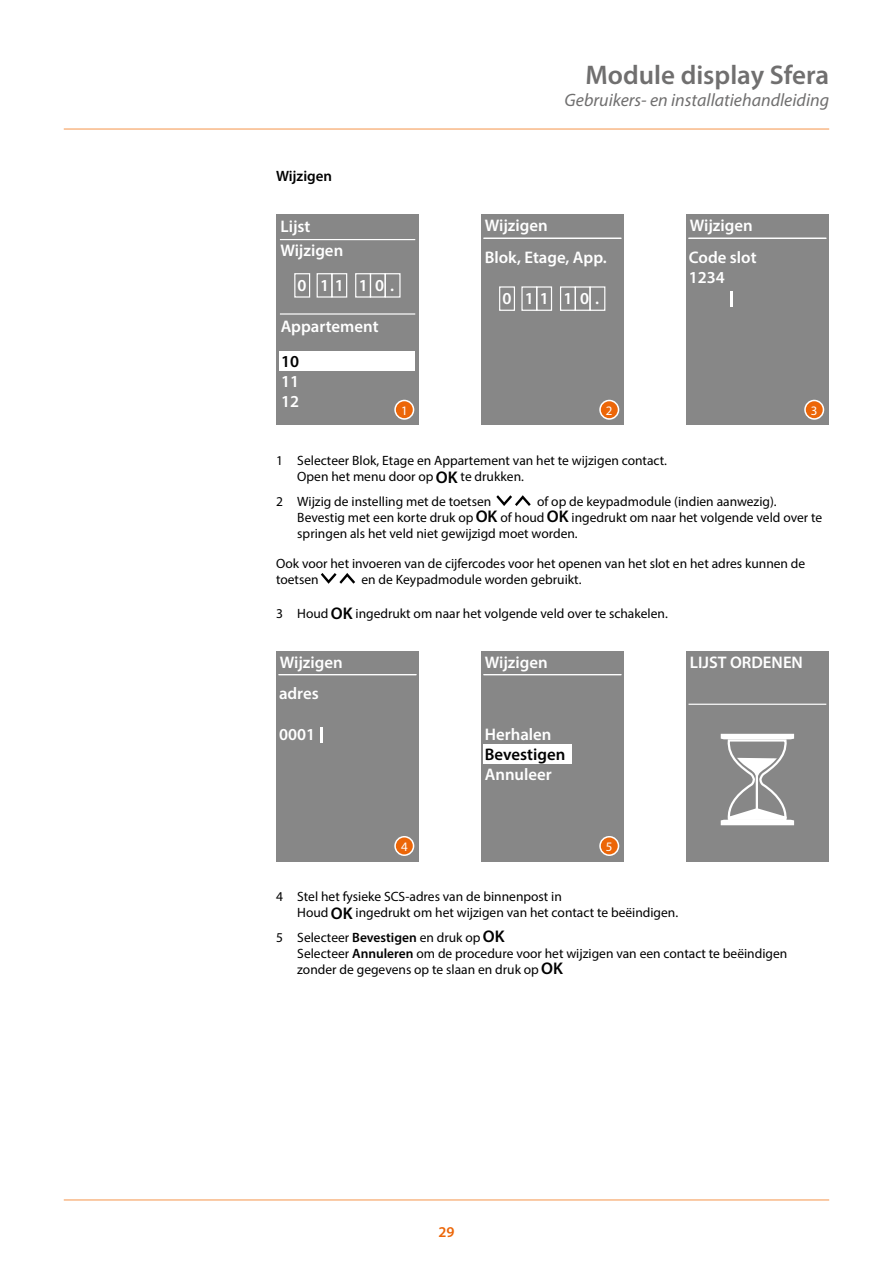
<style>
.page{position:relative;width:893px;height:1263px;background:#fff}
.page>*{position:absolute;margin:0;border:0;box-sizing:border-box;transform-origin:0 0}
.t1{font:600 27px "Myriad Pro";color:#706f6f}
.t2{font:italic 18px "Myriad Pro";color:#706f6f}
.t3{font:600 16.8px/31.7px "Myriad Pro";color:#fff}
.t4{font:600 16.8px "Myriad Pro";color:#000}
.t5{font:600 15px "Myriad Pro";color:#000}
.t6{font:600 15px "Myriad Pro";color:#ec6608}
.t7{font:13.5px/16.2px "Myriad Pro";color:#000}
.t8{font:13.05px "Myriad Pro";color:#fff}
.s1{font-weight:600;font-size:16.95px}
.s2{font-weight:600}
</style>
<div class="page">
<hr style="left:64px;top:128px;width:765px;height:2px;background:#f8b887">
<hr style="left:64px;top:1199px;width:765px;height:2px;background:#f8b887">
<div style="left:276px;top:214px;width:143px;height:211px;background:#878787"></div>
<hr style="left:280px;top:313px;width:135px;height:2px;background:#fff">
<hr style="left:280px;top:239px;width:135px;height:1px;background:#fff">
<div style="left:279px;top:351px;width:136px;height:20px;background:#fff"></div>
<div style="left:294px;top:273px;width:16px;height:25px;border:1px solid #fff"></div>
<div style="left:317px;top:273px;width:15px;height:25px;border:1px solid #fff"></div>
<div style="left:331px;top:273px;width:16px;height:25px;border:1px solid #fff"></div>
<div style="left:355px;top:273px;width:16px;height:25px;border:1px solid #fff"></div>
<div style="left:370px;top:273px;width:16px;height:25px;border:1px solid #fff"></div>
<div style="left:385px;top:273px;width:16px;height:25px;border:1px solid #fff"></div>
<svg style="left:394px;top:400px;width:20px;height:20px"></svg>
<div style="left:396px;top:401px;width:17px;height:17px;background:#ec6608;border-radius:50%"></div>
<div style="left:481px;top:214px;width:143px;height:211px;background:#878787"></div>
<hr style="left:484px;top:238px;width:137px;height:1px;background:#fff">
<div style="left:499px;top:286px;width:16px;height:25px;border:1px solid #fff"></div>
<div style="left:521px;top:286px;width:16px;height:25px;border:1px solid #fff"></div>
<div style="left:536px;top:286px;width:16px;height:25px;border:1px solid #fff"></div>
<div style="left:560px;top:286px;width:16px;height:25px;border:1px solid #fff"></div>
<div style="left:575px;top:286px;width:16px;height:25px;border:1px solid #fff"></div>
<div style="left:589px;top:286px;width:16px;height:25px;border:1px solid #fff"></div>
<svg style="left:599px;top:400px;width:20px;height:20px"></svg>
<div style="left:601px;top:401px;width:17px;height:17px;background:#ec6608;border-radius:50%"></div>
<div style="left:686px;top:214px;width:143px;height:211px;background:#878787"></div>
<hr style="left:688px;top:238px;width:138px;height:1px;background:#fff">
<hr style="left:730px;top:291px;width:3px;height:16px;background:#fff">
<svg style="left:804px;top:400px;width:20px;height:20px"></svg>
<div style="left:806px;top:401px;width:17px;height:17px;background:#ec6608;border-radius:50%"></div>
<div style="left:276px;top:651px;width:143px;height:210px;background:#878787"></div>
<hr style="left:279px;top:674px;width:137px;height:1px;background:#fff">
<hr style="left:320px;top:727px;width:3px;height:16px;background:#fff">
<svg style="left:394px;top:836px;width:20px;height:20px"></svg>
<div style="left:396px;top:837px;width:17px;height:17px;background:#ec6608;border-radius:50%"></div>
<div style="left:481px;top:651px;width:143px;height:210px;background:#878787"></div>
<div style="left:484px;top:744px;width:88px;height:20px;background:#fff"></div>
<hr style="left:484px;top:674px;width:137px;height:1px;background:#fff">
<svg style="left:599px;top:836px;width:20px;height:20px"></svg>
<div style="left:601px;top:837px;width:17px;height:17px;background:#ec6608;border-radius:50%"></div>
<div style="left:686px;top:651px;width:143px;height:210px;background:#878787"></div>
<hr style="left:688px;top:704px;width:138px;height:1px;background:#fff">
<svg style="left:720px;top:733px;width:75px;height:93px"></svg>
<hr style="left:756px;top:776px;width:2px;height:34px;background:#fff">
<svg style="left:496px;top:495px;width:35px;height:11px"></svg>
<svg style="left:321px;top:573px;width:34px;height:11px"></svg>
<p class="t5" style="left:276px;top:167px;width:58px">Wijzigen</p>
<p class="t3" style="left:280px;top:210px;width:32px">Lijst</p>
<p class="t3" style="left:280px;top:234px;width:64px">Wijzigen</p>
<p class="t3" style="left:298px;top:269px;width:98px">0 11 10.</p>
<p class="t3" style="left:281px;top:310px;width:99px">Appartement</p>
<p class="t4" style="left:281px;top:350px;width:20px">10</p>
<p class="t3" style="left:281px;top:371px;width:20px;line-height:20.1px">11<br>12</p>
<p class="t8" style="left:401px;top:402px;width:8px">1</p>
<h1 class="t1" style="left:585px;top:58px;width:245px">Module display Sfera</h1>
<h2 class="t2" style="left:565px;top:88px;width:266px">Gebruikers- en installatiehandleiding</h2>
<p class="t3" style="left:485px;top:209px;width:123px">Wijzigen<br>Blok, Etage, App.</p>
<p class="t3" style="left:502px;top:282px;width:98px">0 11 10.</p>
<p class="t8" style="left:606px;top:402px;width:8px">2</p>
<p class="t3" style="left:689px;top:209px;width:69px">Wijzigen<br>Code slot</p>
<p class="t3" style="left:689px;top:261px;width:38px">1234</p>
<p class="t8" style="left:811px;top:402px;width:8px">3</p>
<p class="t7" style="left:297px;top:452px;width:371px;text-indent:-21px">1 Selecteer Blok, Etage en Appartement van het te wijzigen contact.<br>Open het menu door op <span class="s1">OK</span> te drukken.</p>
<p class="t7" style="left:276px;top:493px;width:217px">2 Wijzig de instelling met de toetsen</p>
<p class="t7" style="left:297px;top:493px;width:526px;text-indent:240px">of op de keypadmodule (indien aanwezig).<br>Bevestig met een korte druk op <span class="s1">OK</span> of houd <span class="s1">OK</span> ingedrukt om naar het volgende veld over te springen als het veld niet gewijzigd moet worden.</p>
<p class="t7" style="left:276px;top:555px;width:531px">Ook voor het invoeren van de cijfercodes voor het openen van het slot en het adres kunnen de toetsen</p>
<p class="t7" style="left:362px;top:571px;width:221px">en de Keypadmodule worden gebruikt.</p>
<p class="t7" style="left:276px;top:605px;width:393px">3 Houd <span class="s1">OK</span> ingedrukt om naar het volgende veld over te schakelen.</p>
<p class="t3" style="left:279px;top:646px;width:65px">Wijzigen adres</p>
<p class="t3" style="left:279px;top:718px;width:38px">0001</p>
<p class="t8" style="left:401px;top:838px;width:8px">4</p>
<p class="t3" style="left:485px;top:646px;width:64px">Wijzigen</p>
<p class="t3" style="left:485px;top:718px;width:68px">Herhalen</p>
<p class="t4" style="left:485px;top:743px;width:82px">Bevestigen</p>
<p class="t3" style="left:485px;top:758px;width:69px">Annuleer</p>
<p class="t8" style="left:606px;top:838px;width:8px">5</p>
<p class="t3" style="left:690px;top:646px;width:115px">LIJST ORDENEN</p>
<p class="t7" style="left:297px;top:888px;width:382px;text-indent:-21px">4 Stel het fysieke SCS-adres van de binnenpost in<br>Houd <span class="s1">OK</span> ingedrukt om het wijzigen van het contact te beëindigen.</p>
<p class="t7" style="left:297px;top:929px;width:492px;text-indent:-21px">5 Selecteer <span class="s2">Bevestigen</span> en druk op <span class="s1">OK<br></span>Selecteer <span class="s2">Annuleren</span> om de procedure voor het wijzigen van een contact te beëindigen zonder de gegevens op te slaan en druk op <span class="s1">OK</span></p>
<p class="t6" style="left:438px;top:1222px;width:18px">29</p>
</div>
